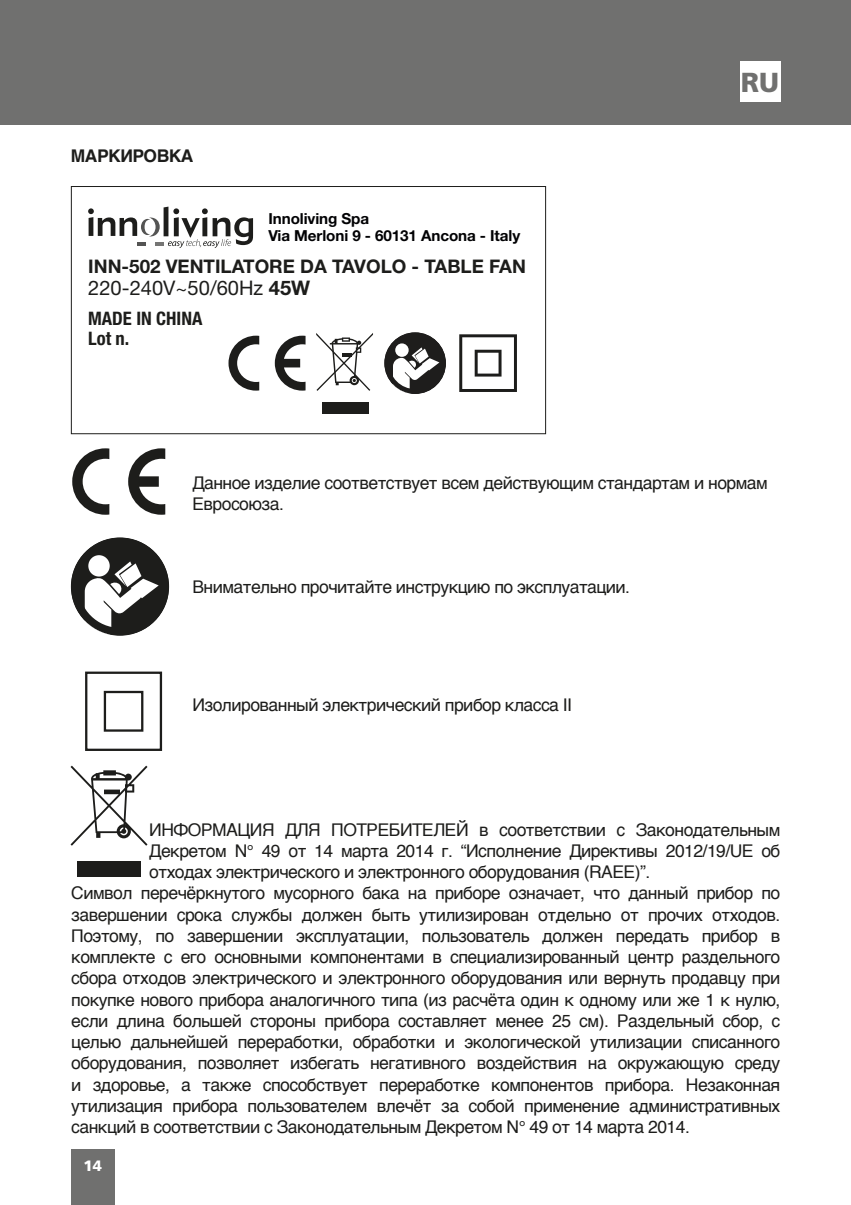
<style>
.page{position:relative;width:851px;height:1205px;background:#fff}
.page>*{position:absolute;margin:0;border:0;box-sizing:border-box;transform-origin:0 0}
.t1{font:900 27.5px "Frutiger LT Std";color:#70706f}
.t2{font:20px "Helvetica Neue LT Std";color:#1d1d1b}
.t3{font:700 18.75px "Helvetica Neue LT Std";color:#1d1d1b}
.t4{font:700 condensed 18.5px "Helvetica Neue";color:#1d1d1b}
.t5{font:17.5px/21.2px "Helvetica";letter-spacing:-.03em;color:#1d1d1b}
.t6{font:700 17.5px "Helvetica";letter-spacing:-.03em;color:#1d1d1b}
.t7{font:700 15.25px/17px "Helvetica Neue";letter-spacing:-.005em;color:#020204}
.t8{font:900 15px "Frutiger LT Std";color:#fff}
.s1{font-weight:700}
</style>
<div class="page">
<div style="left:0;top:0;width:850px;height:125px;background:#70706f"></div>
<div style="left:71px;top:1149px;width:44px;height:56px;background:#70706f"></div>
<div style="left:740px;top:61px;width:40px;height:41px;background:#fff"></div>
<svg style="left:88px;top:207px;width:165px;height:41px"></svg>
<svg style="left:459px;top:334px;width:58px;height:58px"></svg>
<svg style="left:228px;top:336px;width:31px;height:55px"></svg>
<svg style="left:275px;top:336px;width:30px;height:55px"></svg>
<svg style="left:316px;top:333px;width:57px;height:58px"></svg>
<div style="left:322px;top:402px;width:46px;height:12px;background:#1d1d1b"></div>
<svg style="left:384px;top:332px;width:62px;height:62px"></svg>
<div style="left:71px;top:186px;width:475px;height:248px;border:1px solid #1d1d1b"></div>
<svg style="left:71px;top:537px;width:98px;height:98px"></svg>
<svg style="left:72px;top:448px;width:37px;height:67px"></svg>
<svg style="left:128px;top:448px;width:37px;height:67px"></svg>
<svg style="left:70px;top:765px;width:77px;height:81px"></svg>
<div style="left:78px;top:861px;width:63px;height:16px;background:#1d1d1b"></div>
<svg style="left:85px;top:671px;width:78px;height:80px"></svg>
<p class="t6" style="left:71px;top:142px;width:124px">МАРКИРОВКА</p>
<p class="t7" style="left:268px;top:210px;width:253px">Innoliving Spa<br>Via Merloni 9 - 60131 Ancona - Italy</p>
<p class="t3" style="left:88px;top:255px;width:439px">INN-502 VENTILATORE DA TAVOLO - TABLE FAN</p>
<p class="t2" style="left:88px;top:276px;width:223px">220-240V~50/60Hz <span class="s1">45W</span></p>
<p class="t4" style="left:88px;top:307px;width:116px">MADE IN CHINA</p>
<p class="t4" style="left:88px;top:327px;width:43px">Lot n.</p>
<h1 class="t1" style="left:740px;top:66px;width:40px">RU</h1>
<p class="t5" style="left:192px;top:473px;width:577px">Данное изделие соответствует всем действующим стандартам и нормам<br>Евросоюза.</p>
<p class="t5" style="left:192px;top:577px;width:439px">Внимательно прочитайте инструкцию по эксплуатации.</p>
<p class="t5" style="left:192px;top:695px;width:381px">Изолированный электрический прибор класса II</p>
<p class="t5" style="left:149px;top:819px;width:632px">ИНФОРМАЦИЯ ДЛЯ ПОТРЕБИТЕЛЕЙ в соответствии с Законодательным</p>
<p class="t5" style="left:149px;top:841px;width:632px">Декретом N° 49 от 14 марта 2014 г. “Исполнение Директивы 2012/19/UE об</p>
<p class="t5" style="left:149px;top:862px;width:502px">отходах электрического и электронного оборудования (RAEE)”.</p>
<p class="t5" style="left:71px;top:883px;width:710px">Символ перечёркнутого мусорного бака на приборе означает, что данный прибор по</p>
<p class="t5" style="left:71px;top:904px;width:710px">завершении срока службы должен быть утилизирован отдельно от прочих отходов.</p>
<p class="t5" style="left:71px;top:926px;width:710px">Поэтому, по завершении эксплуатации, пользователь должен передать прибор в</p>
<p class="t5" style="left:71px;top:947px;width:710px">комплекте с его основными компонентами в специализированный центр раздельного</p>
<p class="t5" style="left:71px;top:968px;width:710px">сбора отходов электрического и электронного оборудования или вернуть продавцу при</p>
<p class="t5" style="left:71px;top:989px;width:710px">покупке нового прибора аналогичного типа (из расчёта один к одному или же 1 к нулю,</p>
<p class="t5" style="left:71px;top:1010px;width:710px">если длина большей стороны прибора составляет менее 25 см). Раздельный сбор, с</p>
<p class="t5" style="left:71px;top:1032px;width:710px">целью дальнейшей переработки, обработки и экологической утилизации списанного</p>
<p class="t5" style="left:71px;top:1053px;width:710px">оборудования, позволяет избегать негативного воздействия на окружающую среду</p>
<p class="t5" style="left:71px;top:1074px;width:710px">и здоровье, а также способствует переработке компонентов прибора. Незаконная</p>
<p class="t5" style="left:71px;top:1095px;width:710px">утилизация прибора пользователем влечёт за собой применение административных</p>
<p class="t5" style="left:71px;top:1117px;width:620px">санкций в соответствии с Законодательным Декретом N° 49 от 14 марта 2014.</p>
<p class="t8" style="left:84px;top:1156px;width:20px">14</p>
</div>
